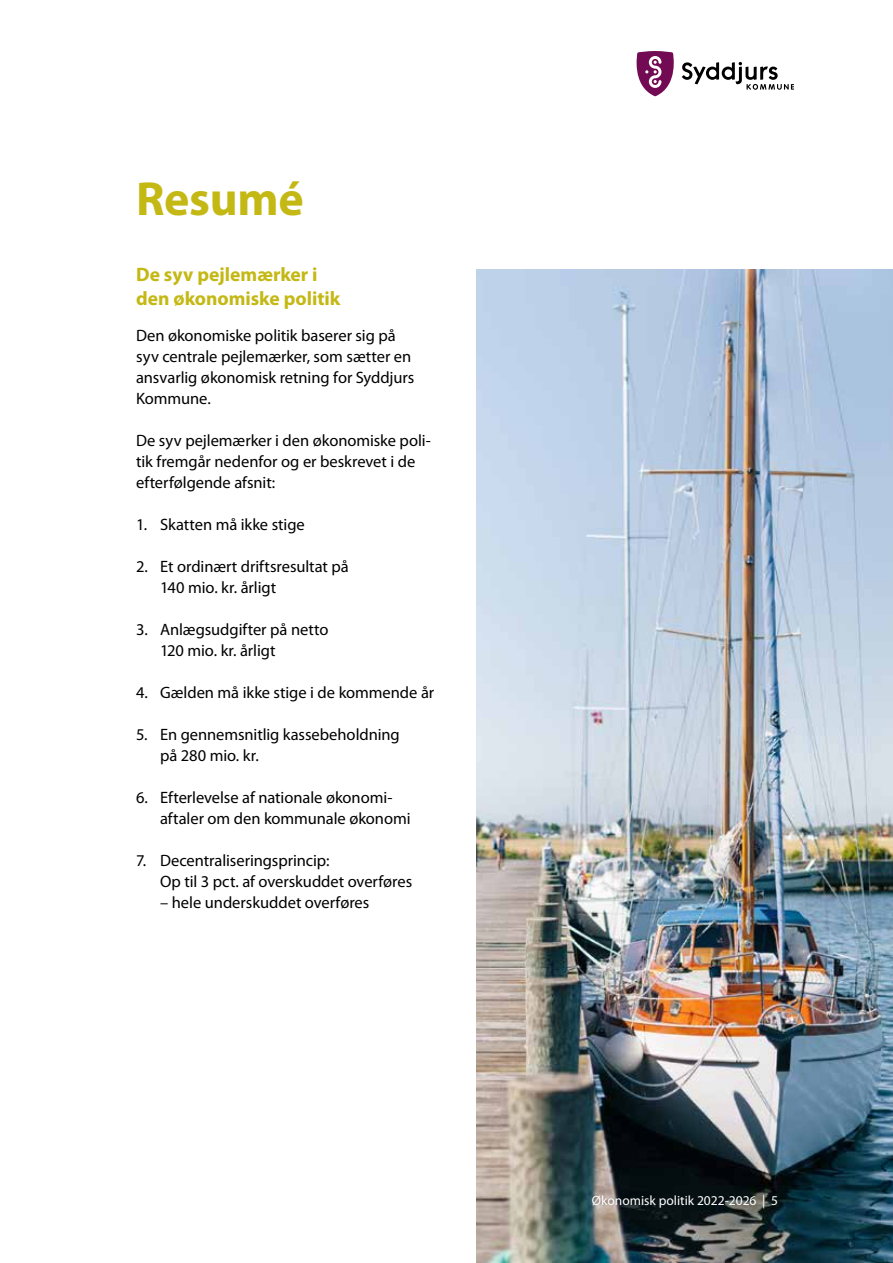
<style>
.page{position:relative;width:893px;height:1263px;background:#fff}
.page>*{position:absolute;margin:0;border:0;box-sizing:border-box;transform-origin:0 0}
.t1{font:700 48px "Myriad Pro";letter-spacing:-.005em;color:#c4b814}
.t2{font:700 19.5px/23.4px "Myriad Pro";color:#c4b814}
.t3{font:16.5px/21px "Myriad Pro";color:#000}
.t4{font:13.5px "Myriad Pro";color:#fff}
</style>
<div class="page">
<img style="left:476px;top:270px;width:417px;height:993px">
<svg style="left:637px;top:51px;width:157px;height:45px"></svg>
<h1 class="t1" style="left:136px;top:167px;width:169px">Resumé</h1>
<p class="t2" style="left:136px;top:262px;width:206px">De syv pejlemærker i den økonomiske politik</p>
<p class="t3" style="left:136px;top:324px;width:280px">Den økonomiske politik baserer sig på syv centrale pejlemærker, som sætter en ansvarlig økonomisk retning for Syddjurs<br>Kommune.</p>
<p class="t3" style="left:136px;top:429px;width:296px">De syv pejlemærker i den økonomiske poli&shy;tik fremgår nedenfor og er beskrevet i de efterfølgende afsnit:</p>
<p class="t3" style="left:136px;top:513px;width:170px">1. Skatten må ikke stige</p>
<p class="t3" style="left:160px;top:555px;width:190px;text-indent:-24px">2. Et ordinært driftsresultat på<br>140 mio. kr. årligt</p>
<p class="t3" style="left:160px;top:618px;width:170px;text-indent:-24px">3. Anlægsudgifter på netto<br>120 mio. kr. årligt</p>
<p class="t3" style="left:136px;top:681px;width:300px">4. Gælden må ikke stige i de kommende år</p>
<p class="t3" style="left:160px;top:723px;width:241px;text-indent:-24px">5. En gennemsnitlig kassebeholdning på 280 mio. kr.</p>
<p class="t3" style="left:160px;top:786px;width:252px;text-indent:-24px">6. Efterlevelse af nationale økonomi&shy;aftaler om den kommunale økonomi</p>
<p class="t3" style="left:160px;top:849px;width:254px;text-indent:-24px">7. Decentraliseringsprincip:<br>Op til 3 pct. af overskuddet overføres</p>
<p class="t3" style="left:160px;top:891px;width:211px">– hele underskuddet overføres</p>
<p class="t4" style="left:592px;top:1192px;width:188px">Økonomisk politik 2022-2026 | 5</p>
</div>
